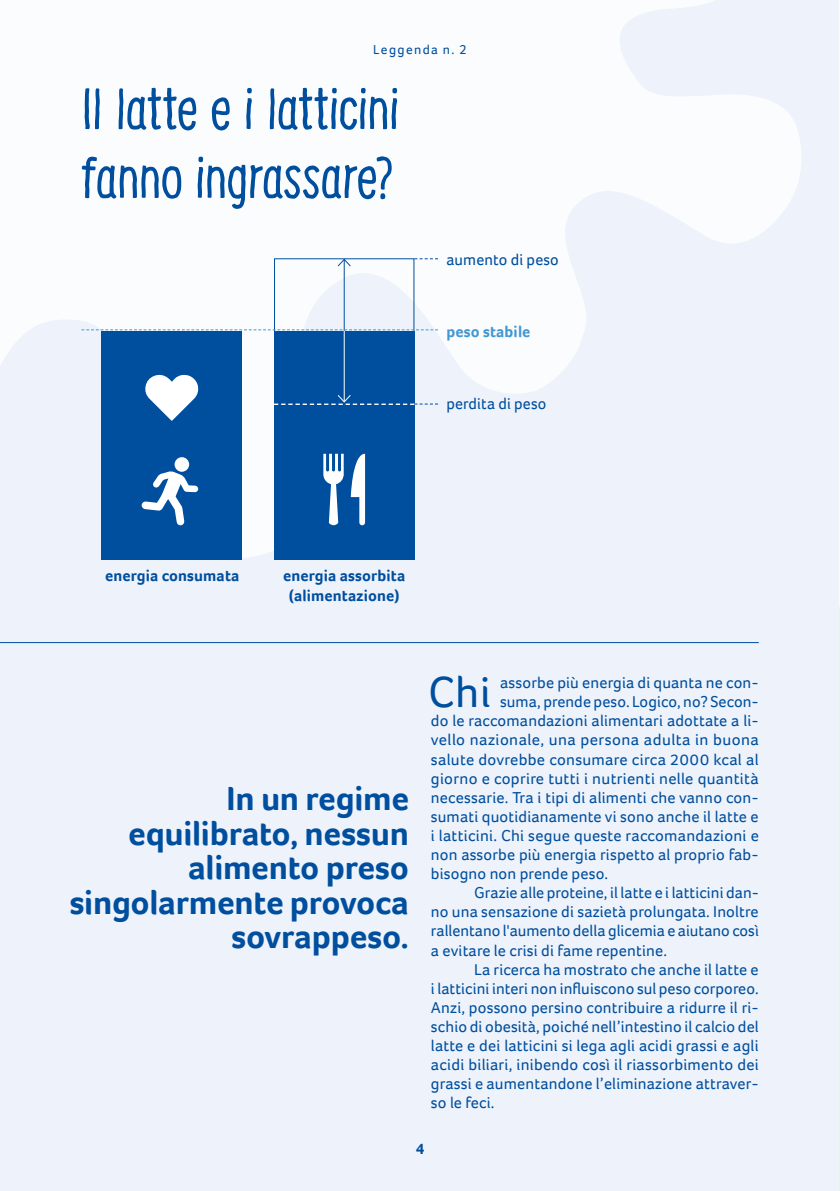
<style>
.page{position:relative;width:840px;height:1191px;background:#fff}
.page>*{position:absolute;margin:0;border:0;box-sizing:border-box;transform-origin:0 0}
.t1{font:condensed 57.2px/68.8px "Supernettcn";letter-spacing:-.015em;color:#004e9e}
.t2{font:44.6px "Foco";color:#004e9e}
.t3{font:700 34.4px/34.4px "Foco";letter-spacing:-.01em;color:#004e9e;text-align:right}
.t4{font:16.2px "Foco";letter-spacing:.01em;color:#004e9e}
.t5{font:700 16.2px/19.4px "Foco";letter-spacing:.01em;color:#004e9e;text-align:center}
.t6{font:700 16.2px "Foco";letter-spacing:.01em;color:#4398d1}
.t7{font:700 15.6px "Foco";color:#004e9e}
.t8{font:13.4px "Foco";letter-spacing:.1em;color:#004e9e}
.s1{font-size:15.6px}
</style>
<div class="page">
<div style="left:0;top:0;width:839px;height:1191px;background:#eef3fb"></div>
<svg style="left:0;top:0;width:801px;height:560px;fill:#fbfcfe"></svg>
<hr style="left:0;top:642px;width:758px;height:1px;background:#004e9e">
<div style="left:101px;top:331px;width:141px;height:228px;background:#004e9e"></div>
<div style="left:274px;top:331px;width:140px;height:228px;background:#004e9e"></div>
<div style="left:274px;top:258px;width:140px;height:227px;border:1px solid #004e9e"></div>
<svg style="left:145px;top:374px;width:53px;height:47px"></svg>
<svg style="left:141px;top:457px;width:57px;height:68px"></svg>
<hr style="left:343px;top:259px;width:1px;height:72px;background:#004e9e">
<svg style="left:336px;top:258px;width:15px;height:9px"></svg>
<hr style="left:343px;top:331px;width:1px;height:71px;background:#fff">
<svg style="left:350px;top:454px;width:15px;height:71px"></svg>
<svg style="left:323px;top:454px;width:20px;height:72px"></svg>
<svg style="left:414px;top:258px;width:24px;height:1px"></svg>
<svg style="left:81px;top:329px;width:357px;height:1px"></svg>
<svg style="left:274px;top:394px;width:164px;height:11px"></svg>
<p class="t8" style="left:373px;top:41px;width:95px">Leggenda n. 2</p>
<p class="t1" style="left:81px;top:73px;width:320px">Il latte e i latticini fanno ingrassare?</p>
<p class="t4" style="left:446px;top:248px;width:114px">aumento di peso</p>
<p class="t6" style="left:446px;top:321px;width:85px">peso stabile</p>
<p class="t4" style="left:446px;top:393px;width:101px">perdita di peso</p>
<p class="t5" style="left:105px;top:566px;width:136px">energia consumata</p>
<p class="t5" style="left:283px;top:566px;width:124px">energia assorbita (alimentazione)</p>
<p class="t3" style="left:70px;top:781px;width:341px">In un regime equilibrato, nessun alimento preso singolarmente provoca sovrappeso.</p>
<p class="t2" style="left:428px;top:662px;width:64px">Chi</p>
<p class="t4" style="left:500px;top:672px;width:260px">assorbe più energia di quanta ne con-</p>
<p class="t4" style="left:500px;top:691px;width:260px">suma, prende peso. Logico, no? Secon-</p>
<p class="t4" style="left:430px;top:710px;width:329px">do le raccomandazioni alimentari adottate a li-</p>
<p class="t4" style="left:430px;top:729px;width:329px">vello nazionale, una persona adulta in buona</p>
<p class="t4" style="left:430px;top:748px;width:329px">salute dovrebbe consumare circa <span class="s1">2000</span> kcal al</p>
<p class="t4" style="left:430px;top:767px;width:329px">giorno e coprire tutti i nutrienti nelle quantità</p>
<p class="t4" style="left:430px;top:786px;width:329px">necessarie. Tra i tipi di alimenti che vanno con-</p>
<p class="t4" style="left:430px;top:805px;width:329px">sumati quotidianamente vi sono anche il latte e</p>
<p class="t4" style="left:430px;top:824px;width:329px">i latticini. Chi segue queste raccomandazioni e</p>
<p class="t4" style="left:430px;top:844px;width:329px">non assorbe più energia rispetto al proprio fab-</p>
<p class="t4" style="left:430px;top:863px;width:179px">bisogno non prende peso.</p>
<p class="t4" style="left:474px;top:882px;width:286px">Grazie alle proteine, il latte e i latticini dan-</p>
<p class="t4" style="left:430px;top:901px;width:329px">no una sensazione di sazietà prolungata. Inoltre</p>
<p class="t4" style="left:430px;top:920px;width:329px">rallentano l'aumento della glicemia e aiutano così</p>
<p class="t4" style="left:430px;top:939px;width:237px">a evitare le crisi di fame repentine.</p>
<p class="t4" style="left:474px;top:958px;width:286px">La ricerca ha mostrato che anche il latte e</p>
<p class="t4" style="left:430px;top:977px;width:329px">i latticini interi non influiscono sul peso corporeo.</p>
<p class="t4" style="left:430px;top:996px;width:329px">Anzi, possono persino contribuire a ridurre il ri-</p>
<p class="t4" style="left:430px;top:1015px;width:329px">schio di obesità, poiché nell’intestino il calcio del</p>
<p class="t4" style="left:430px;top:1034px;width:329px">latte e dei latticini si lega agli acidi grassi e agli</p>
<p class="t4" style="left:430px;top:1054px;width:329px">acidi biliari, inibendo così il riassorbimento dei</p>
<p class="t4" style="left:430px;top:1073px;width:329px">grassi e aumentandone l’eliminazione attraver-</p>
<p class="t4" style="left:430px;top:1092px;width:65px">so le feci.</p>
<p class="t7" style="left:415px;top:1138px;width:10px">4</p>
</div>
